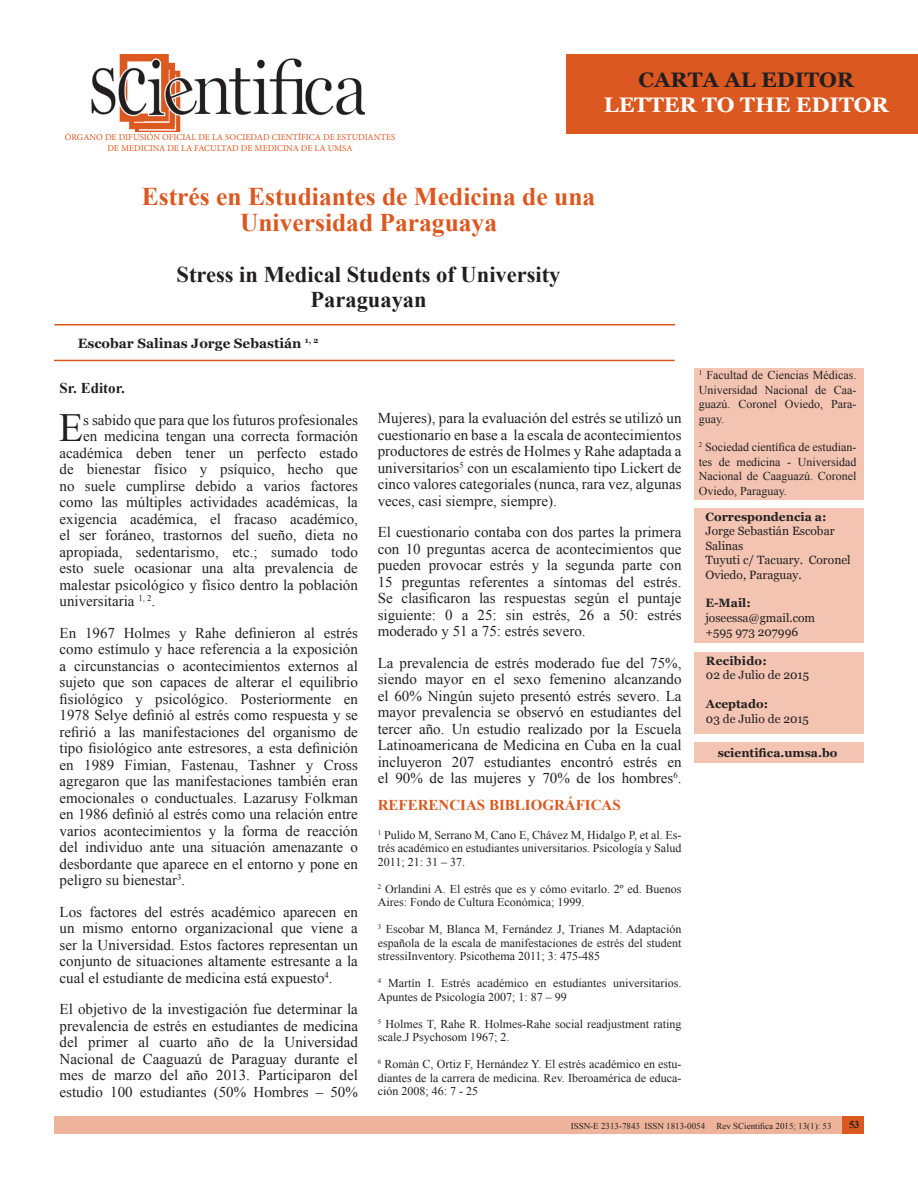
<style>
.page{position:relative;width:918px;height:1188px;background:#fff}
.page>*{position:absolute;margin:0;border:0;box-sizing:border-box;transform-origin:0 0}
.t1{font:39.9px "Times New Roman";color:#231f20}
.t2{font:700 25.5px "Times New Roman";color:#db5820}
.t3{font:700 22.5px "Times New Roman";color:#231f20}
.t4{font:700 21px "Georgia";color:#fff}
.t5{font:700 21px "Georgia";color:#231f20}
.t6{font:15px/16.5px "Times New Roman";color:#231f20;text-align:justify}
.t7{font:700 15px "Times New Roman";color:#db5820}
.t8{font:700 15px "Times New Roman";color:#231f20}
.t9{font:700 13.5px "Georgia";color:#231f20}
.t10{font:12px/13.5px "Times New Roman";color:#231f20;text-align:justify}
.t11{font:12px/14.4px "Georgia";color:#231f20}
.t12{font:700 12px "Georgia";color:#231f20}
.t13{font:700 12px "Georgia";letter-spacing:.02em;color:#231f20}
.t14{font:700 10.5px "Times New Roman";color:#231f20}
.t15{font:9px "Minion Pro";color:#db5820}
.t16{font:9px "Times New Roman";color:#231f20}
</style>
<div class="page">
<div style="left:566px;top:54px;width:352px;height:79px;background:#db5820"></div>
<div style="left:54px;top:1117px;width:810px;height:17px;background:#eeb49b"></div>
<div style="left:843px;top:1117px;width:21px;height:17px;background:#db5820"></div>
<img style="left:91px;top:54px;width:274px;height:78px">
<hr style="left:54px;top:360px;width:621px;height:1px;background:#db5820">
<hr style="left:54px;top:324px;width:621px;height:2px;background:#db5820">
<div style="left:694px;top:508px;width:170px;height:135px;background:#f2c4b1"></div>
<div style="left:694px;top:652px;width:170px;height:81px;background:#f2c4b1"></div>
<div style="left:694px;top:742px;width:170px;height:21px;background:#f2c4b1"></div>
<div style="left:694px;top:368px;width:170px;height:132px;background:#f2c4b1"></div>
<p class="t15" style="left:65px;top:131px;width:332px">ÓRGANO DE DIFUSIÓN OFICIAL DE LA SOCIEDAD CIENTÍFICA DE ESTUDIANTES</p>
<p class="t15" style="left:107px;top:142px;width:247px">DE MEDICINA DE LA FACULTAD DE MEDICINA DE LA UMSA</p>
<p class="t5" style="left:639px;top:66px;width:217px">CARTA AL EDITOR</p>
<p class="t4" style="left:604px;top:91px;width:287px">LETTER TO THE EDITOR</p>
<p class="t2" style="left:142px;top:179px;width:455px">Estrés en Estudiantes de Medicina de una</p>
<p class="t2" style="left:240px;top:205px;width:259px">Universidad Paraguaya</p>
<p class="t3" style="left:177px;top:259px;width:385px">Stress in Medical Students of University</p>
<p class="t3" style="left:310px;top:284px;width:118px">Paraguayan</p>
<p class="t9" style="left:78px;top:334px;width:242px">Escobar Salinas Jorge Sebastián <sup>1,</sup> <sup>2</sup></p>
<p class="t8" style="left:60px;top:378px;width:67px">Sr. Editor.</p>
<p class="t1" style="left:59px;top:401px;width:26px">E</p>
<p class="t6" style="left:83px;top:411px;width:276px">s sabido que para que los futuros profesionales</p>
<p class="t6" style="left:83px;top:428px;width:276px">en medicina tengan una correcta formación</p>
<p class="t6" style="left:60px;top:444px;width:300px">académica deben tener un perfecto estado</p>
<p class="t6" style="left:60px;top:461px;width:300px">de bienestar físico y psíquico, hecho que</p>
<p class="t6" style="left:60px;top:477px;width:300px">no suele cumplirse debido a varios factores</p>
<p class="t6" style="left:60px;top:494px;width:300px">como las múltiples actividades académicas, la</p>
<p class="t6" style="left:60px;top:510px;width:300px">exigencia académica, el fracaso académico,</p>
<p class="t6" style="left:60px;top:527px;width:300px">el ser foráneo, trastornos del sueño, dieta no</p>
<p class="t6" style="left:60px;top:543px;width:300px">apropiada, sedentarismo, etc.; sumado todo</p>
<p class="t6" style="left:60px;top:560px;width:300px">esto suele ocasionar una alta prevalencia de</p>
<p class="t6" style="left:60px;top:576px;width:300px">malestar psicológico y físico dentro la población</p>
<p class="t6" style="left:60px;top:593px;width:97px">universitaria <sup>1,</sup> <sup>2</sup>.</p>
<p class="t6" style="left:60px;top:624px;width:300px">En 1967 Holmes y Rahe definieron al estrés como estímulo y hace referencia a la exposición a circunstancias o acontecimientos externos al sujeto que son capaces de alterar el equilibrio fisiológico y psicológico. Posteriormente en 1978 Selye definió al estrés como respuesta y se refirió a las manifestaciones del organismo de tipo fisiológico ante estresores, a esta definición en 1989 Fimian, Fastenau, Tashner y Cross agregaron que las manifestaciones también eran emocionales o conductuales. Lazarusy Folkman en 1986 definió al estrés como una relación entre varios acontecimientos y la forma de reacción del individuo ante una situación amenazante o desbordante que aparece en el entorno y pone en peligro su bienestar<sup>3</sup>.</p>
<p class="t6" style="left:60px;top:903px;width:300px">Los factores del estrés académico aparecen en un mismo entorno organizacional que viene a ser la Universidad. Estos factores representan un conjunto de situaciones altamente estresante a la cual el estudiante de medicina está expuesto<sup>4</sup>.</p>
<p class="t6" style="left:60px;top:1001px;width:300px">El objetivo de la investigación fue determinar la prevalencia de estrés en estudiantes de medicina del primer al cuarto año de la Universidad Nacional de Caaguazú de Paraguay durante el mes de marzo del año 2013. Participaron del estudio 100 estudiantes (50% Hombres – 50%</p>
<p class="t6" style="left:378px;top:410px;width:305px">Mujeres), para la evaluación del estrés se utilizó un cuestionario en base a la escala de acontecimientos productores de estrés de Holmes y Rahe adaptada a universitarios<sup>5</sup> con un escalamiento tipo Lickert de cinco valores categoriales (nunca, rara vez, algunas veces, casi siempre, siempre).</p>
<p class="t6" style="left:378px;top:524px;width:305px">El cuestionario contaba con dos partes la primera con 10 preguntas acerca de acontecimientos que pueden provocar estrés y la segunda parte con 15 preguntas referentes a síntomas del estrés.<br>Se clasificaron las respuestas según el puntaje siguiente: 0 a 25: sin estrés, 26 a 50: estrés moderado y 51 a 75: estrés severo.</p>
<p class="t6" style="left:378px;top:654px;width:305px">La prevalencia de estrés moderado fue del 75%, siendo mayor en el sexo femenino alcanzando el 60% Ningún sujeto presentó estrés severo. La mayor prevalencia se observó en estudiantes del tercer año. Un estudio realizado por la Escuela Latinoamericana de Medicina en Cuba en la cual incluyeron 207 estudiantes encontró estrés en el 90% de las mujeres y 70% de los hombres<sup>6</sup>.</p>
<p class="t7" style="left:378px;top:795px;width:244px">REFERENCIAS BIBLIOGRÁFICAS</p>
<p class="t10" style="left:378px;top:828px;width:305px"><sup>1</sup> Pulido M, Serrano M, Cano E, Chávez M, Hidalgo P, et al. Es&shy;trés académico en estudiantes universitarios. Psicología y Salud 2011; 21: 31 – 37.</p>
<p class="t10" style="left:378px;top:882px;width:305px"><sup>2</sup> Orlandini A. El estrés que es y cómo evitarlo. 2º ed. Buenos<br>Aires: Fondo de Cultura Económica; 1999.</p>
<p class="t10" style="left:378px;top:922px;width:305px"><sup>3</sup> Escobar M, Blanca M, Fernández J, Trianes M. Adaptación española de la escala de manifestaciones de estrés del student stressiInventory. Psicothema 2011; 3: 475-485</p>
<p class="t10" style="left:378px;top:976px;width:305px"><sup>4</sup> Martín I. Estrés académico en estudiantes universitarios.<br>Apuntes de Psicología 2007; 1: 87 – 99</p>
<p class="t10" style="left:378px;top:1017px;width:305px"><sup>5</sup> Holmes T, Rahe R. Holmes-Rahe social readjustment rating scale.J Psychosom 1967; 2.</p>
<p class="t10" style="left:378px;top:1057px;width:305px"><sup>6</sup> Román C, Ortiz F, Hernández Y. El estrés académico en estu&shy;diantes de la carrera de medicina. Rev. Iberoamérica de educa&shy;ción 2008; 46: 7 - 25</p>
<p class="t10" style="left:699px;top:368px;width:159px;line-height:14.4px"><sup>1</sup> Facultad de Ciencias Médicas.<br>Universidad Nacional de Caa&shy;guazú. Coronel Oviedo, Para&shy;guay.</p>
<p class="t10" style="left:699px;top:440px;width:159px;line-height:14.4px"><sup>2</sup> Sociedad científica de estudian&shy;tes de medicina - Universidad Nacional de Caaguazú. Coronel Oviedo, Paraguay.</p>
<p class="t12" style="left:705px;top:509px;width:122px">Correspondencia a:</p>
<p class="t11" style="left:705px;top:524px;width:131px">Jorge Sebastián Escobar<br>Salinas</p>
<p class="t11" style="left:705px;top:553px;width:147px">Tuyuti c/ Tacuary. Coronel<br>Oviedo, Paraguay.</p>
<p class="t12" style="left:705px;top:595px;width:47px">E-Mail:</p>
<p class="t11" style="left:705px;top:611px;width:111px">joseessa@gmail.com</p>
<p class="t11" style="left:705px;top:625px;width:94px">+595 973 207996</p>
<p class="t13" style="left:706px;top:653px;width:62px">Recibido:</p>
<p class="t11" style="left:706px;top:668px;width:105px">02 de Julio de 2015</p>
<p class="t12" style="left:706px;top:696px;width:64px">Aceptado:</p>
<p class="t11" style="left:706px;top:712px;width:105px">03 de Julio de 2015</p>
<p class="t12" style="left:718px;top:746px;width:121px">scientifica.umsa.bo</p>
<p class="t16" style="left:571px;top:1120px;width:136px">ISSN-E 2313-7843 ISSN 1813-0054</p>
<p class="t16" style="left:717px;top:1120px;width:117px">Rev SCientifica 2015; 13(1): 53</p>
<p class="t14" style="left:849px;top:1117px;width:12px">53</p>
</div>
